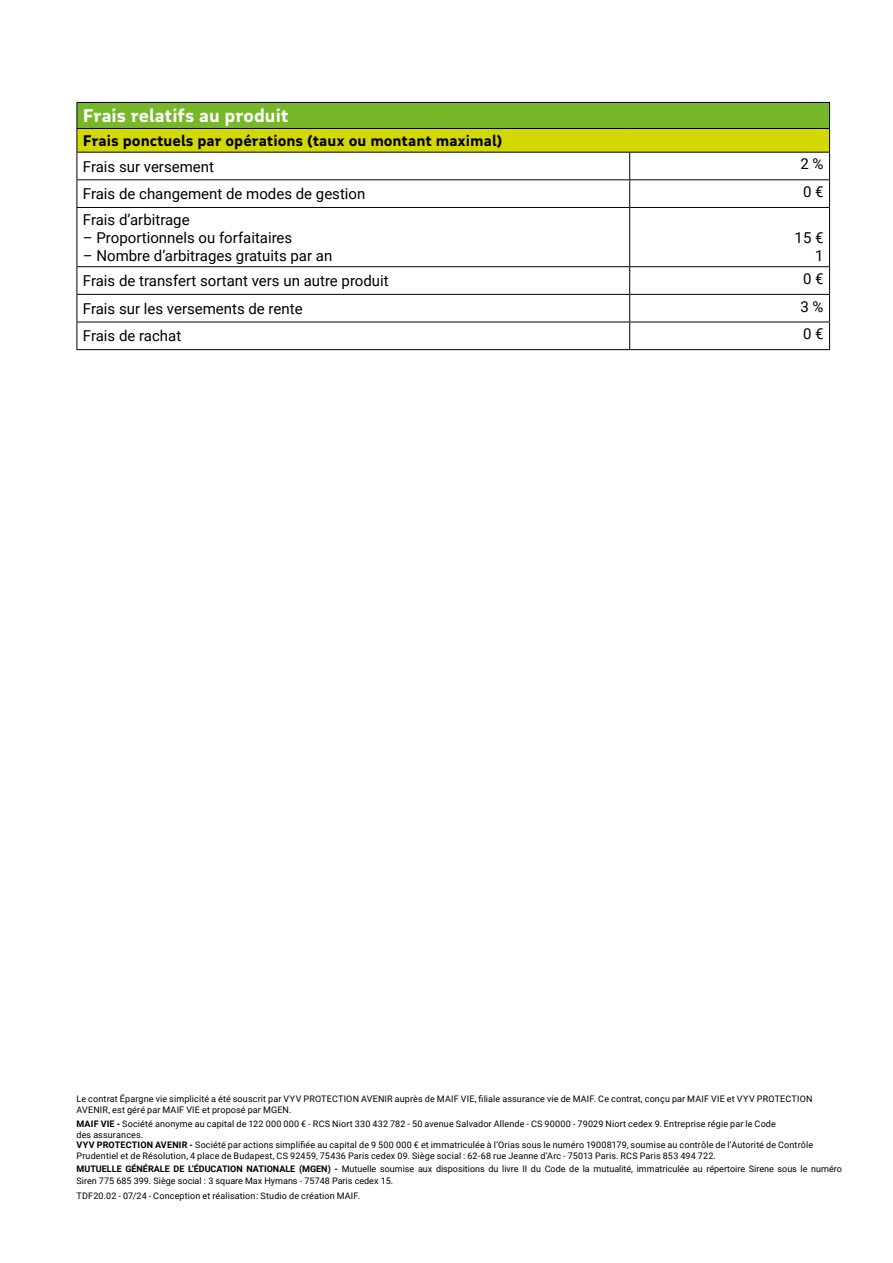
<style>
.page{position:relative;width:893px;height:1263px;background:#fff}
.page>*{position:absolute;margin:0;border:0;box-sizing:border-box;transform-origin:0 0}
.t1{font:700 18px "MAIF";color:#fff}
.t2{font:15px/18px "Roboto";color:#000;text-align:right}
.t3{font:700 15px "MAIF";color:#000}
.t4{font:9px/10.5px "Roboto";letter-spacing:.015em;color:#000}
.s1{font-weight:700}
</style>
<div class="page">
<div style="left:77px;top:102px;width:753px;height:26px;background:#76b82a"></div>
<div style="left:77px;top:128px;width:753px;height:24px;background:#d3d800"></div>
<hr style="left:77px;top:152px;width:553px;height:1px;background:#000">
<hr style="left:630px;top:152px;width:200px;height:1px;background:#000">
<hr style="left:77px;top:179px;width:553px;height:1px;background:#000">
<hr style="left:630px;top:179px;width:200px;height:1px;background:#000">
<svg style="left:629px;top:153px;width:1px;height:54px"></svg>
<hr style="left:77px;top:207px;width:553px;height:1px;background:#000">
<hr style="left:77px;top:208px;width:1px;height:58px;background:#000">
<hr style="left:630px;top:207px;width:200px;height:1px;background:#000">
<hr style="left:629px;top:208px;width:1px;height:58px;background:#000">
<hr style="left:829px;top:208px;width:1px;height:58px;background:#000">
<hr style="left:77px;top:266px;width:553px;height:1px;background:#000">
<hr style="left:630px;top:266px;width:200px;height:1px;background:#000">
<hr style="left:77px;top:294px;width:553px;height:1px;background:#000">
<hr style="left:630px;top:294px;width:200px;height:1px;background:#000">
<hr style="left:77px;top:322px;width:553px;height:1px;background:#000">
<svg style="left:77px;top:267px;width:1px;height:82px"></svg>
<hr style="left:630px;top:322px;width:200px;height:1px;background:#000">
<svg style="left:629px;top:267px;width:1px;height:82px"></svg>
<svg style="left:829px;top:267px;width:1px;height:82px"></svg>
<hr style="left:77px;top:349px;width:553px;height:1px;background:#000">
<hr style="left:630px;top:349px;width:200px;height:1px;background:#000">
<hr style="left:77px;top:102px;width:553px;height:1px;background:#000">
<svg style="left:77px;top:103px;width:1px;height:104px"></svg>
<hr style="left:630px;top:102px;width:200px;height:1px;background:#000">
<svg style="left:829px;top:103px;width:1px;height:104px"></svg>
<hr style="left:77px;top:128px;width:553px;height:1px;background:#000">
<hr style="left:630px;top:128px;width:200px;height:1px;background:#000">
<h1 class="t1" style="left:83px;top:105px;width:207px">Frais relatifs au produit</h1>
<h2 class="t3" style="left:83px;top:131px;width:421px">Frais ponctuels par opérations (taux ou montant maximal)</h2>
<h2 class="t2" style="left:83px;top:157px;width:133px">Frais sur versement</h2>
<h2 class="t2" style="left:800px;top:155px;width:25px">2 %</h2>
<h2 class="t2" style="left:83px;top:184px;width:284px">Frais de changement de modes de gestion</h2>
<h2 class="t2" style="left:803px;top:182px;width:22px">0 €</h2>
<h2 class="t2" style="left:83px;top:210px;width:108px">Frais d’arbitrage</h2>
<h2 class="t2" style="left:83px;top:228px;width:211px">– Proportionnels ou forfaitaires</h2>
<h2 class="t2" style="left:83px;top:246px;width:251px">– Nombre d’arbitrages gratuits par an</h2>
<h2 class="t2" style="left:795px;top:228px;width:31px">15 €<br>1</h2>
<h2 class="t2" style="left:83px;top:271px;width:307px">Frais de transfert sortant vers un autre produit</h2>
<h2 class="t2" style="left:803px;top:269px;width:22px">0 €</h2>
<h2 class="t2" style="left:83px;top:299px;width:221px">Frais sur les versements de rente</h2>
<h2 class="t2" style="left:800px;top:297px;width:25px">3 %</h2>
<h2 class="t2" style="left:83px;top:327px;width:100px">Frais de rachat</h2>
<h2 class="t2" style="left:803px;top:324px;width:22px">0 €</h2>
<p class="t4" style="left:77px;top:1093px;width:737px">Le contrat Épargne vie simplicité a été souscrit par VYV PROTECTION AVENIR auprès de MAIF VIE, filiale assurance vie de MAIF. Ce contrat, conçu par MAIF VIE et VYV PROTECTION<br>AVENIR, est géré par MAIF VIE et proposé par MGEN.</p>
<p class="t4" style="left:77px;top:1119px;width:738px"><span class="s1">MAIF VIE -</span> Société anonyme au capital de 122 000 000 € - RCS Niort 330 432 782 - 50 avenue Salvador Allende - CS 90000 - 79029 Niort cedex 9. Entreprise régie par le Code<br>des assurances.<br><span class="s1">VYV PROTECTION AVENIR -</span> Société par actions simplifiée au capital de 9 500 000 € et immatriculée à l’Orias sous le numéro 19008179, soumise au contrôle de l’Autorité de Contrôle Prudentiel et de Résolution, 4 place de Budapest, CS 92459, 75436 Paris cedex 09. Siège social : 62-68 rue Jeanne d’Arc - 75013 Paris. RCS Paris 853 494 722.</p>
<p class="t4" style="left:77px;top:1162px;width:767px;line-height:12.8px"><span class="s1">MUTUELLE GÉNÉRALE DE L’ÉDUCATION NATIONALE (MGEN) -</span> Mutuelle soumise aux dispositions du livre II du Code de la mutualité, immatriculée au répertoire Sirene sous le numéro<br>Siren 775 685 399. Siège social : 3 square Max Hymans - 75748 Paris cedex 15.</p>
<p class="t4" style="left:77px;top:1190px;width:285px">TDF20.02 - 07/24 - Conception et réalisation : Studio de création MAIF.</p>
</div>
